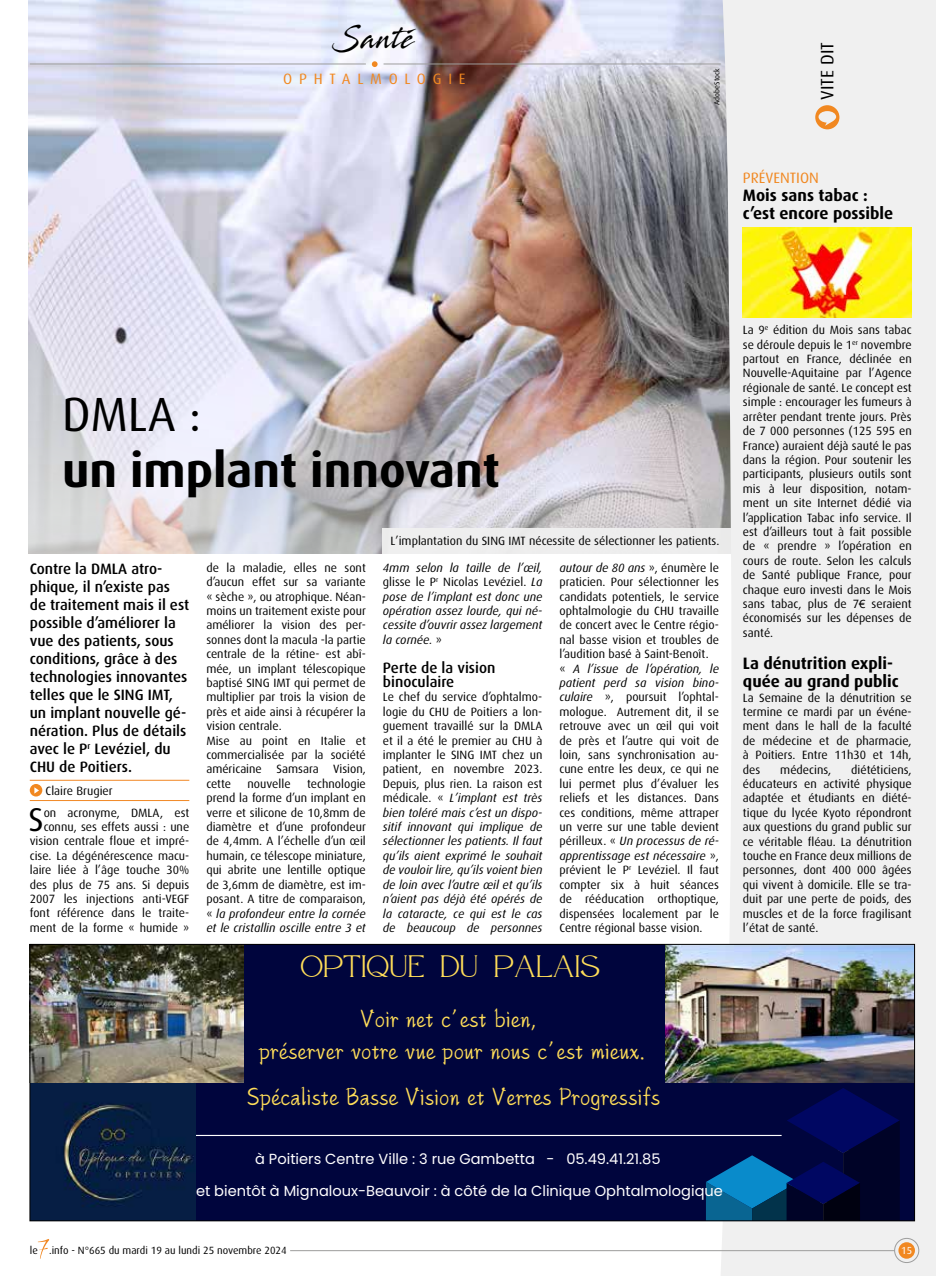
<style>
.page{position:relative;width:936px;height:1276px;background:#fff}
.page>*{position:absolute;margin:0;border:0;box-sizing:border-box;transform-origin:0 0}
.t1{font:700 48px "Dax";color:#000}
.t2{font:48px "Dax";color:#000}
.t3{font:33px "Dax";color:#000}
.t4{font:31.05px "Atteron";color:#ffde59}
.t5{font:30px "Stingray";letter-spacing:.045em;color:#000;scale:.74 1}
.t6{font:29.1px/32.4px "Canva Xing Kai Latin";color:#ffde59;text-align:center}
.t7{font:18px "Dax";color:#000}
.t8{font:700 16.5px/18px "Dax";color:#000}
.t9{font:500 15px/18px "Dax";color:#000}
.t10{font:15px "Dax";letter-spacing:.45em;color:#f18821}
.t11{font:15px "Dax";color:#f18821}
.t12{font:14.55px "Poppins";color:#fff}
.t13{font:12px/14.4px "Dax";color:#000;text-align:justify}
.t14{font:italic 12px/14.4px "Dax";color:#000;text-align:justify}
.t15{font:10.5px "Dax";color:#000}
.t16{font:10.2px "Dax";color:#fff}
.t17{font:7.5px "Dax";letter-spacing:.01em;color:#000}
.s1{font-style:italic}
.s2{font-style:normal}
.s3{font-family:"Arial";font-size:11.25px}
</style>
<div class="page">
<img style="left:29px;top:0;width:690px;height:554px">
<div style="left:383px;top:529px;width:362px;height:25px;background:#f0f0f0"></div>
<div style="left:719px;top:0;width:216px;height:1276px;background:#f0f0f0"></div>
<div style="left:898px;top:1242px;width:16px;height:16px;background:#f18821;border-radius:50%"></div>
<div style="left:894px;top:1238px;width:24px;height:24px;border:1px solid #9d9d9c;border-radius:50%"></div>
<svg style="left:815px;top:105px;width:24px;height:24px"></svg>
<hr style="left:30px;top:780px;width:159px;height:1px;background:#f18825">
<svg style="left:30px;top:784px;width:12px;height:12px"></svg>
<hr style="left:30px;top:800px;width:159px;height:1px;background:#f18825">
<hr style="left:30px;top:64px;width:336px;height:1px;background:#9d9d9c">
<hr style="left:383px;top:64px;width:337px;height:1px;background:#9d9d9c">
<svg style="left:372px;top:61px;width:5px;height:6px"></svg>
<div style="left:30px;top:944px;width:884px;height:276px;background:#00053d"></div>
<svg style="left:706px;top:1088px;width:193px;height:131px"></svg>
<hr style="left:139px;top:1135px;width:642px;height:1px;background:#fff">
<img style="left:32px;top:1082px;width:163px;height:137px">
<img style="left:32px;top:946px;width:212px;height:136px">
<img style="left:665px;top:946px;width:247px;height:136px">
<hr style="left:290px;top:1250px;width:604px;height:1px;background:#9d9d9c">
<svg style="left:38px;top:1239px;width:11px;height:19px"></svg>
<img style="left:742px;top:227px;width:169px;height:91px">
<h3 class="t5" style="left:332px;top:18px;width:112px">Santé</h3>
<p class="t10" style="left:283px;top:71px;width:184px">OPHTALMOLOGIE</p>
<p class="t17" style="left:712px;top:105px;width:39px;rotate:-90deg">AdobeStock</p>
<h3 class="t7" style="left:817px;top:100px;width:59px;rotate:-90deg">VITE DIT</h3>
<p class="t11" style="left:742px;top:169px;width:77px">PRÉVENTION</p>
<h3 class="t8" style="left:742px;top:186px;width:152px">Mois sans tabac : c’est encore possible</h3>
<h1 class="t2" style="left:62px;top:388px;width:140px">DMLA :</h1>
<h1 class="t1" style="left:62px;top:443px;width:439px">un implant innovant</h1>
<p class="t9" style="left:30px;top:560px;width:161px">Contre la DMLA atro&shy;phique, il n’existe pas de traitement mais il est possible d’améliorer la vue des patients, sous conditions, grâce à des technologies innovantes telles que le SING IMT, un implant nouvelle gé&shy;nération. Plus de détails avec le P<sup>r</sup> Levéziel, du<br>CHU de Poitiers.</p>
<p class="t13" style="left:46px;top:783px;width:69px">Claire Brugier</p>
<h2 class="t3" style="left:28px;top:801px;width:17px">S</h2>
<p class="t13" style="left:30px;top:805px;width:161px;text-align:right">on acronyme, DMLA, est connu, ses effets aussi : une vision centrale floue et impré&shy;cise. La dégénérescence macu&shy;laire liée à l’âge touche 30% des plus de 75 ans. Si depuis<br>2007 les injections anti-VEGF font référence dans le traite&shy;ment de la forme « humide »</p>
<p class="t13" style="left:206px;top:560px;width:161px;text-align:left">de la maladie, elles ne sont d’aucun effet sur sa variante « sèche », ou atrophique. Néan&shy;moins un traitement existe pour améliorer la vision des per&shy;sonnes dont la macula -la partie centrale de la rétine- est abî&shy;mée, un implant télescopique baptisé SING IMT qui permet de multiplier par trois la vision de près et aide ainsi à récupérer la vision centrale.<br>Mise au point en Italie et commercialisée par la société américaine Samsara Vision, cette</p>
<p class="t13" style="left:206px;top:776px;width:161px;text-indent:101px">technologie prend la forme d’un implant en verre et silicone de 10,8mm de diamètre et d’une profondeur de 4,4mm. A l’échelle d’un œil humain, ce télescope miniature, qui abrite une lentille optique de 3,6mm de diamètre, est im&shy;posant. A titre de comparaison, « <span class="s1">la profondeur entre la cornée et le cristallin oscille entre 3 et</span></p>
<p class="t13" style="left:247px;top:776px;width:45px">nouvelle</p>
<p class="t13" style="left:390px;top:533px;width:330px">L’implantation du SING IMT nécessite de sélectionner les patients.</p>
<p class="t14" style="left:383px;top:560px;width:161px">4mm selon la taille de l’œil, <span class="s2">glisse le P</span><sup>r</sup> <span class="s2">Nicolas Levéziel.</span> La pose de l’implant est donc une opération assez lourde, qui né&shy;cessite d’ouvrir assez largement la cornée. <span class="s2">»</span></p>
<p class="t9" style="left:383px;top:660px;width:114px;line-height:14.4px">Perte de la vision binoculaire</p>
<p class="t14" style="left:383px;top:690px;width:161px"><span class="s2">Le chef du service d’ophtalmo&shy;logie du CHU de Poitiers a lon&shy;guement travaillé sur la DMLA et il a été le premier au CHU à implanter le SING IMT chez un patient, en novembre 2023.<br>Depuis, plus rien. La raison est médicale. «</span> L’implant est très bien toléré mais c’est un dispo&shy;sitif innovant qui implique de sélectionner les patients. Il faut qu’ils aient exprimé le souhait de vouloir lire, qu’ils voient bien de loin avec l’autre œil et qu’ils n’aient pas déjà été opérés de la cataracte, ce qui est le cas de beaucoup de personnes</p>
<p class="t13" style="left:559px;top:560px;width:161px;text-align:left"><span class="s1">autour de 80 ans</span> », énumère le praticien. Pour sélectionner les candidats potentiels, le service ophtalmologie du CHU travaille de concert avec le Centre régio&shy;nal basse vision et troubles de l’audition basé à Saint-Benoît.<br>« <span class="s1">A l’issue de l’opération, le patient perd sa vision bino&shy;culaire</span> », poursuit l’ophtal&shy;mologue. Autrement dit, il se retrouve avec un œil qui voit de près et l’autre qui voit de loin, sans synchronisation au&shy;cune entre les deux, ce qui ne lui permet plus d’évaluer les reliefs et les distances. Dans ces conditions, même attraper un verre sur une table devient périlleux. « <span class="s1">Un processus de ré&shy;apprentissage est nécessaire</span> », prévient le P<sup>r</sup> Levéziel. Il faut compter six à huit séances de rééducation orthoptique, dispensées localement par le<br>Centre régional basse vision.</p>
<h3 class="t4" style="left:300px;top:944px;width:301px">OPTIQUE DU PALAIS</h3>
<h3 class="t6" style="left:259px;top:1000px;width:390px">Voir net c’est bien,<br>préserver votre vue pour nous c’est mieux.</h3>
<h3 class="t6" style="left:247px;top:1078px;width:415px">Spécaliste Basse Vision et Verres Progressifs</h3>
<p class="t12" style="left:255px;top:1150px;width:407px">à Poitiers Centre Ville : 3 rue Gambetta - 05.49.41.21.85</p>
<p class="t12" style="left:196px;top:1182px;width:528px">et bientôt à Mignaloux-Beauvoir : à côté de la Clinique Ophtalmologique</p>
<p class="t15" style="left:30px;top:1244px;width:258px">le .info - N°665 du mardi 19 au lundi 25 novembre 2024</p>
<p class="t13" style="left:742px;top:323px;width:170px">La 9<sup>e</sup> édition du Mois sans tabac se déroule depuis le 1<sup>er</sup> novembre partout en France, déclinée en Nouvelle-Aquitaine par l’Agence régionale de santé. Le concept est simple : encourager les fumeurs à arrêter pendant trente jours. Près de 7 000 personnes (125 595 en France) auraient déjà sauté le pas dans la région. Pour soutenir les participants, plusieurs outils sont mis à leur disposition, notam&shy;ment un site Internet dédié via l’application Tabac info service. Il est d’ailleurs tout à fait possible de « prendre » l’opération en cours de route. Selon les calculs de Santé publique France, pour chaque euro investi dans le Mois sans tabac, plus de 7<span class="s3">€</span> seraient économisés sur les dépenses de santé.</p>
<h3 class="t8" style="left:742px;top:654px;width:157px">La dénutrition expli&shy;quée au grand public</h3>
<p class="t13" style="left:742px;top:690px;width:170px">La Semaine de la dénutrition se termine ce mardi par un événe&shy;ment dans le hall de la faculté de médecine et de pharmacie, à Poitiers. Entre 11h30 et 14h, des</p>
<p class="t13" style="left:742px;top:762px;width:170px;text-indent:108px">diététiciens, éducateurs en activité physique adaptée et étudiants en diété&shy;tique du lycée Kyoto répondront aux questions du grand public sur ce véritable fléau. La dénutrition touche en France deux millions de personnes, dont 400 000 âgées qui vivent à domicile. Elle se tra&shy;duit par une perte de poids, des muscles et de la force fragilisant l’état de santé.</p>
<p class="t13" style="left:780px;top:762px;width:52px">médecins,</p>
<p class="t16" style="left:901px;top:1244px;width:12px">15</p>
</div>
